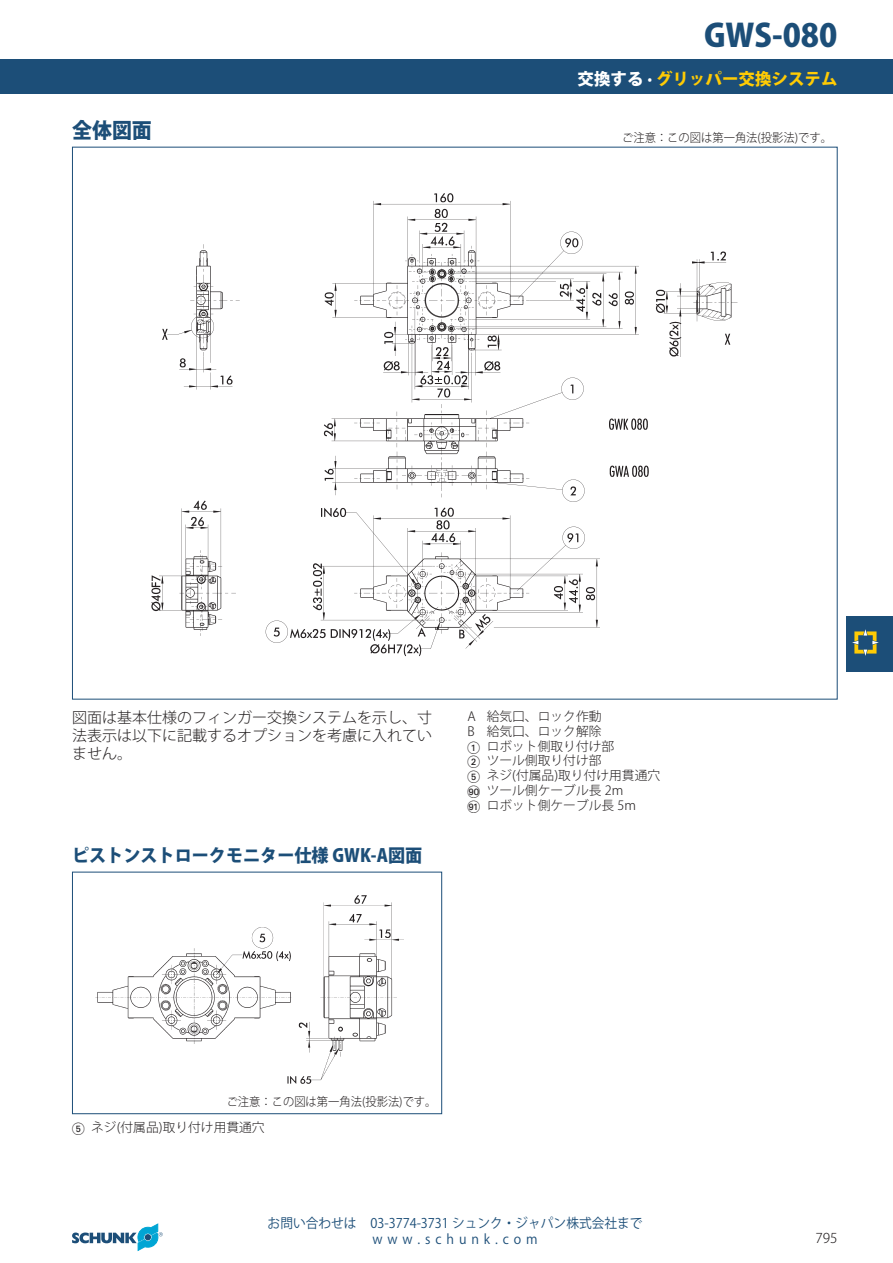
<style>
.page{position:relative;width:893px;height:1263px;background:#fff}
.page>*{position:absolute;margin:0;border:0;box-sizing:border-box;transform-origin:0 0}
.t1{font:31.5px "Koz Go Std Heavy 90 pv RKSJ H";color:#1c4e78}
.t2{font:21px "Koz Go Std Heavy 90 pv RKSJ H";color:#1c4e78;scale:.95 1}
.t3{font:18px "Koz Go Std Heavy 90 pv RKSJ H";color:#1c4e78;scale:.95 1}
.t4{font:16.5px "Koz Go Std Heavy 90 pv RKSJ H";color:#ffcb04}
.t5{font:15px/18px "Koz Go Std Light 90 pv RKSJ H";color:#231f20;text-align:justify}
.t6{font:13.5px "Koz Go Std Light 90 pv RKSJ H";color:#231f20}
.t7{font:13.35px/15.3px "Koz Go Std Regular 90 pv RKSJ H";color:#1c4e78;text-align:center;scale:.95 1}
.t8{font:12.75px/14.7px "Koz Go Std Light 90 pv RKSJ H";color:#231f20}
.t9{font:12px "Koz Go Std Light 90 pv RKSJ H";color:#231f20;scale:.94 1}
.s1{color:#fff}
.s2{font-family:"Deco Numbers LH Circle"}
</style>
<div class="page">
<div style="left:846px;top:616px;width:47px;height:56px;background:#1c4e78"></div>
<svg style="left:852px;top:629px;width:27px;height:27px"></svg>
<svg style="left:72px;top:1224px;width:91px;height:27px"></svg>
<div style="left:0;top:60px;width:893px;height:34px;background:#1c4e78"></div>
<img style="left:151px;top:193px;width:587px;height:464px">
<img style="left:95px;top:895px;width:309px;height:189px">
<div style="left:72px;top:872px;width:370px;height:242px;border:1px solid #1c4e78"></div>
<h2 class="t2" style="left:72px;top:122px;width:85px">全体図面</h2>
<h1 class="t1" style="left:704px;top:24px;width:135px">GWS-080</h1>
<p class="t4" style="left:577px;top:72px;width:261px"><span class="s1">交換する ·</span> グリッパー交換システム</p>
<p class="t9" style="left:622px;top:133px;width:225px">ご注意：この図は第一角法(投影法)です。</p>
<p class="t5" style="left:72px;top:711px;width:361px">図面は基本仕様のフィンガー交換システムを示し、寸法表示は以下に記載するオプションを考慮に入れていません。</p>
<p class="t8" style="left:468px;top:711px;width:194px">A 給気口、ロック作動　　　<br>B 給気口、ロック解除<br><span class="s2">1</span> ロボット側取り付け部<br><span class="s2">2</span> ツール側取り付け部<br><span class="s2">5</span> ネジ(付属品)取り付け用貫通穴<br><span class="s2">IT</span> ツール側ケーブル長 2m<br><span class="s2">IK</span> ロボット側ケーブル長 5m</p>
<h3 class="t3" style="left:72px;top:849px;width:370px">ピストンストロークモニター仕様 GWK-A図面</h3>
<p class="t9" style="left:227px;top:1097px;width:225px">ご注意：この図は第一角法(投影法)です。</p>
<p class="t8" style="left:72px;top:1121px;width:194px"><span class="s2">5</span> ネジ(付属品)取り付け用貫通穴</p>
<p class="t7" style="left:268px;top:1218px;width:396px">お問い合わせは　03-3774-3731 シュンク・ジャパン株式会社までwww.schunk.com</p>
<p class="t6" style="left:815px;top:1232px;width:24px">795</p>
</div>
